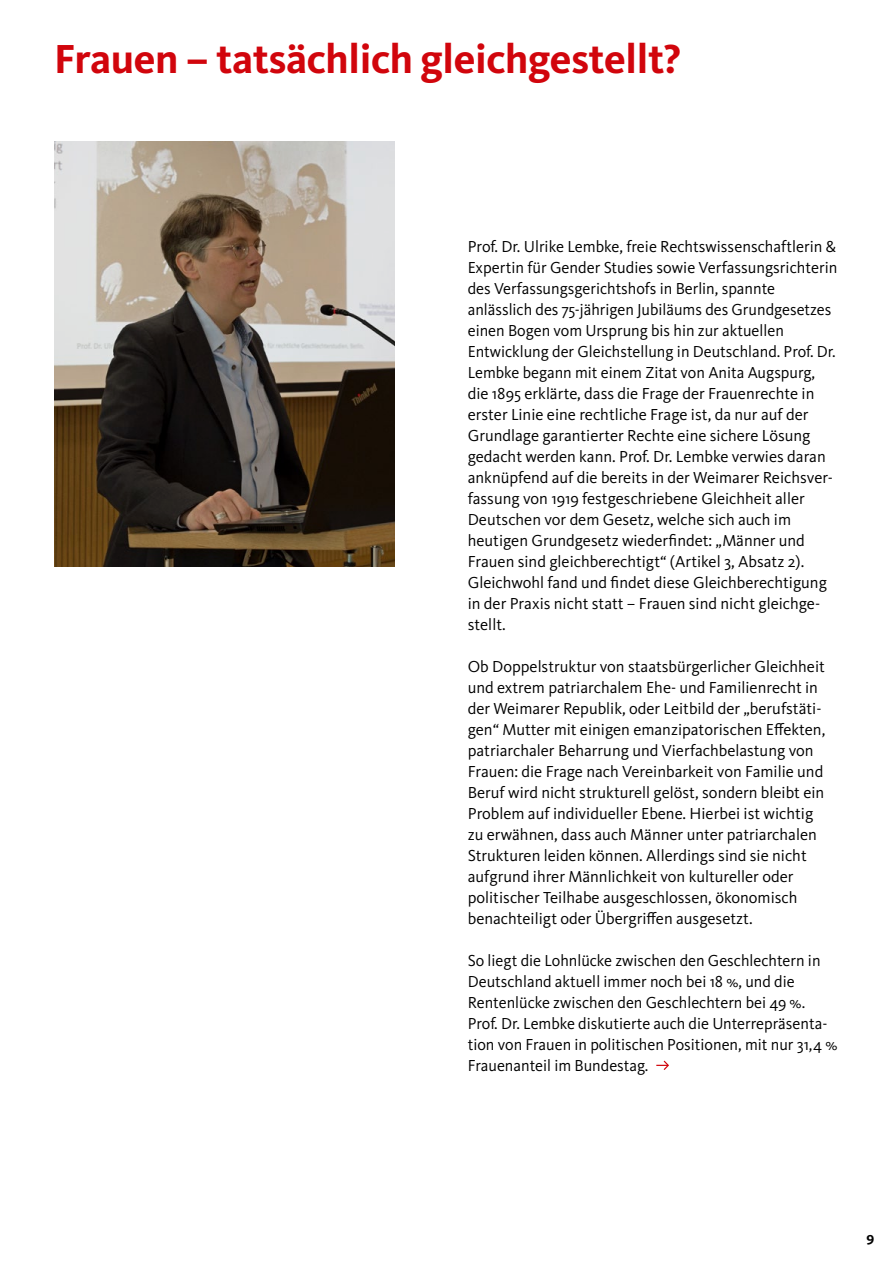
<style>
.page{position:relative;width:893px;height:1263px;background:#fff}
.page>*{position:absolute;margin:0;border:0;box-sizing:border-box;transform-origin:0 0}
.H2_28pt_rot{font:700 42px "Kievit Pro";letter-spacing:-.01em;color:#d1050c}
.P_11pt{font:16.5px/21px "Kievit Pro";color:#000}
.t1{font:700 14.25px "Kievit Pro";color:#000}
</style>
<div class="page">
<img style="left:54px;top:141px;width:340px;height:425px">
<svg style="left:656px;top:1060px;width:13px;height:10px"></svg>
<h1 class="H2_28pt_rot" style="left:54px;top:34px;width:628px">Frauen – tatsächlich gleichgestellt?</h1>
<p class="P_11pt" style="left:468px;top:236px;width:371px">Prof. Dr. Ulrike Lembke, freie Rechtswissenschaftlerin &amp; Expertin für Gender Studies sowie Verfassungsrichterin des Verfassungsgerichtshofs in Berlin, spannte anlässlich des 75-jährigen Jubiläums des Grundgesetzes einen Bogen vom Ursprung bis hin zur aktuellen Entwicklung der Gleichstellung in Deutschland. Prof. Dr.<br>Lembke begann mit einem Zitat von Anita Augspurg, die 1895 erklärte, dass die Frage der Frauenrechte in erster Linie eine rechtliche Frage ist, da nur auf der Grundlage garantierter Rechte eine sichere Lösung gedacht werden kann. Prof. Dr. Lembke verwies daran anknüpfend auf die bereits in der Weimarer Reichsver&shy;fassung von 1919 festgeschriebene Gleichheit aller Deutschen vor dem Gesetz, welche sich auch im heutigen Grundgesetz wiederfindet: „Männer und Frauen sind gleichberechtigt“ (Artikel 3, Absatz 2).<br>Gleichwohl fand und findet diese Gleichberechtigung in der Praxis nicht statt – Frauen sind nicht gleichge&shy;stellt.</p>
<p class="P_11pt" style="left:468px;top:656px;width:359px">Ob Doppelstruktur von staatsbürgerlicher Gleichheit und extrem patriarchalem Ehe- und Familienrecht in der Weimarer Republik, oder Leitbild der „berufstäti&shy;gen“ Mutter mit einigen emanzipatorischen Effekten, patriarchaler Beharrung und Vierfachbelastung von Frauen: die Frage nach Vereinbarkeit von Familie und Beruf wird nicht strukturell gelöst, sondern bleibt ein Problem auf individueller Ebene. Hierbei ist wichtig zu erwähnen, dass auch Männer unter patriarchalen Strukturen leiden können. Allerdings sind sie nicht aufgrund ihrer Männlichkeit von kultureller oder politischer Teilhabe ausgeschlossen, ökonomisch benachteiligt oder Übergriffen ausgesetzt.</p>
<p class="P_11pt" style="left:468px;top:950px;width:371px">So liegt die Lohnlücke zwischen den Geschlechtern in Deutschland aktuell immer noch bei 18 %, und die Rentenlücke zwischen den Geschlechtern bei 49 %.<br>Prof. Dr. Lembke diskutierte auch die Unterrepräsenta&shy;tion von Frauen in politischen Positionen, mit nur 31,4 % Frauenanteil im Bundestag.</p>
<p class="t1" style="left:867px;top:1229px;width:9px">9</p>
</div>
